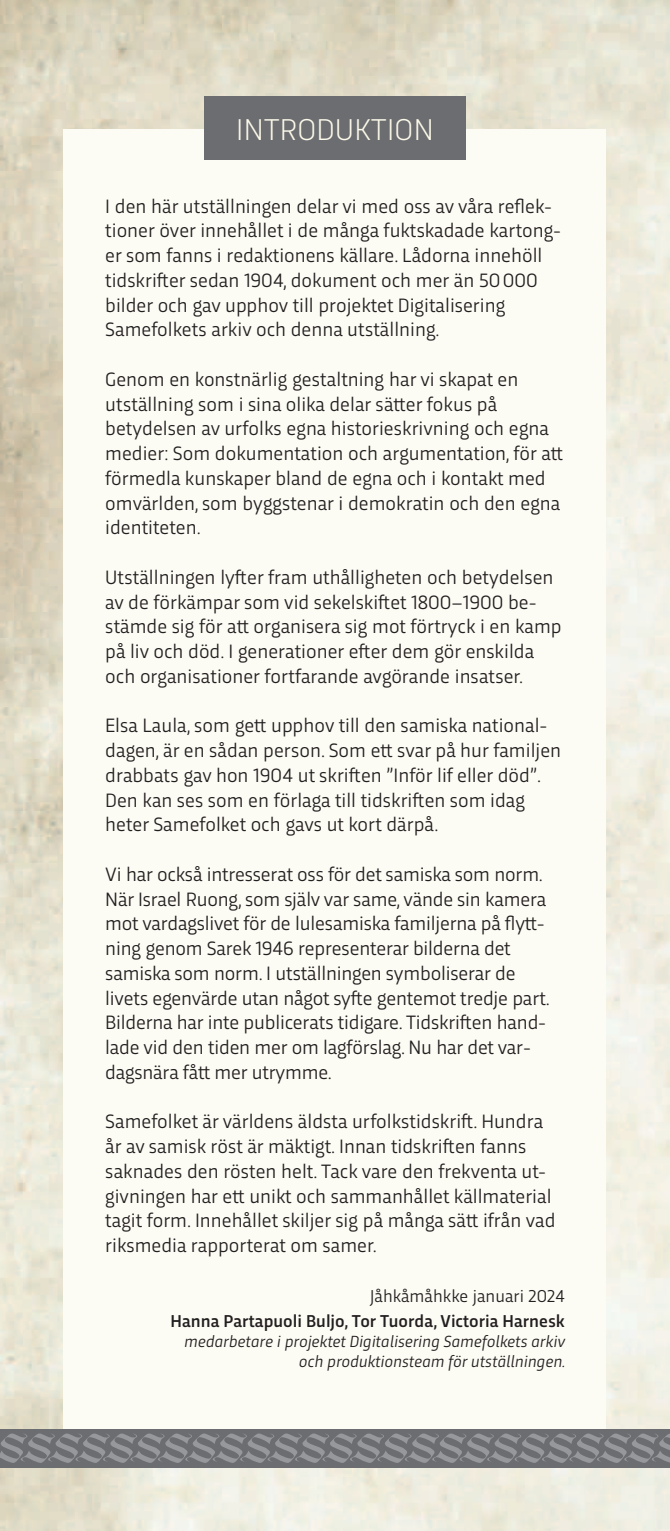
<style>
.page{position:relative;width:670px;height:1531px;background:#fff}
.page>*{position:absolute;margin:0;border:0;box-sizing:border-box;transform-origin:0 0}
.t1{font:300 31.5px "Trasandina";letter-spacing:.01em;color:#fcf9ea}
.t2{font:20.25px/24.8px "Trasandina";color:#231f20}
.t3{font:500 18px "Trasandina";color:#231f20}
.t4{font:18px "Trasandina";color:#231f20}
.t5{font:italic 16.88px/20.2px "Trasandina";color:#231f20;text-align:right}
</style>
<div class="page">
<div style="left:64px;top:129px;width:542px;height:1300px;background:#fdfcf4"></div>
<div style="left:204px;top:96px;width:262px;height:63px;background:#6c6d70"></div>
<div style="left:0;top:1429px;width:670px;height:38px;background:#6c6d70"></div>
<svg style="left:0;top:1433px;width:670px;height:30px"></svg>
<h1 class="t1" style="left:236px;top:117px;width:199px">INTRODUKTION</h1>
<p class="t2" style="left:105px;top:196px;width:457px">I den här utställningen delar vi med oss av våra reflek&shy;tioner över innehållet i de många fuktskadade kartong&shy;er som fanns i redaktionens källare. Lådorna innehöll tidskrifter sedan 1904, dokument och mer än 50 000 bilder och gav upphov till projektet Digitalisering Samefolkets arkiv och denna utställning.</p>
<p class="t2" style="left:105px;top:369px;width:459px">Genom en konstnärlig gestaltning har vi skapat en utställning som i sina olika delar sätter fokus på betydelsen av urfolks egna historieskrivning och egna medier: Som dokumentation och argumentation, för att förmedla kunskaper bland de egna och i kontakt med omvärlden, som byggstenar i demokratin och den egna identiteten.</p>
<p class="t2" style="left:105px;top:567px;width:458px">Utställningen lyfter fram uthålligheten och betydelsen av de förkämpar som vid sekelskiftet 1800–1900 be&shy;stämde sig för att organisera sig mot förtryck i en kamp på liv och död. I generationer efter dem gör enskilda och organisationer fortfarande avgörande insatser.</p>
<p class="t2" style="left:105px;top:715px;width:457px">Elsa Laula, som gett upphov till den samiska national&shy;dagen, är en sådan person. Som ett svar på hur familjen drabbats gav hon 1904 ut skriften ”Inför lif eller död”.<br>Den kan ses som en förlaga till tidskriften som idag heter Samefolket och gavs ut kort därpå.</p>
<p class="t2" style="left:105px;top:864px;width:446px">Vi har också intresserat oss för det samiska som norm.<br>När Israel Ruong, som själv var same, vände sin kamera mot vardagslivet för de lulesamiska familjerna på flytt&shy;ning genom Sarek 1946 representerar bilderna det samiska som norm. I utställningen symboliserar de livets egenvärde utan något syfte gentemot tredje part.<br>Bilderna har inte publicerats tidigare. Tidskriften hand&shy;lade vid den tiden mer om lagförslag. Nu har det var&shy;dagsnära fått mer utrymme.</p>
<p class="t2" style="left:105px;top:1111px;width:452px">Samefolket är världens äldsta urfolkstidskrift. Hundra år av samisk röst är mäktigt. Innan tidskriften fanns saknades den rösten helt. Tack vare den frekventa ut&shy;givningen har ett unikt och sammanhållet källmaterial tagit form. Innehållet skiljer sig på många sätt ifrån vad riksmedia rapporterat om samer.</p>
<p class="t4" style="left:370px;top:1289px;width:196px">Jåhkåmåhkke januari 2024</p>
<p class="t3" style="left:170px;top:1314px;width:396px">Hanna Partapuoli Buljo, Tor Tuorda, Victoria Harnesk</p>
<p class="t5" style="left:184px;top:1333px;width:383px">medarbetare i projektet Digitalisering Samefolkets arkiv och produktionsteam för utställningen.</p>
</div>
